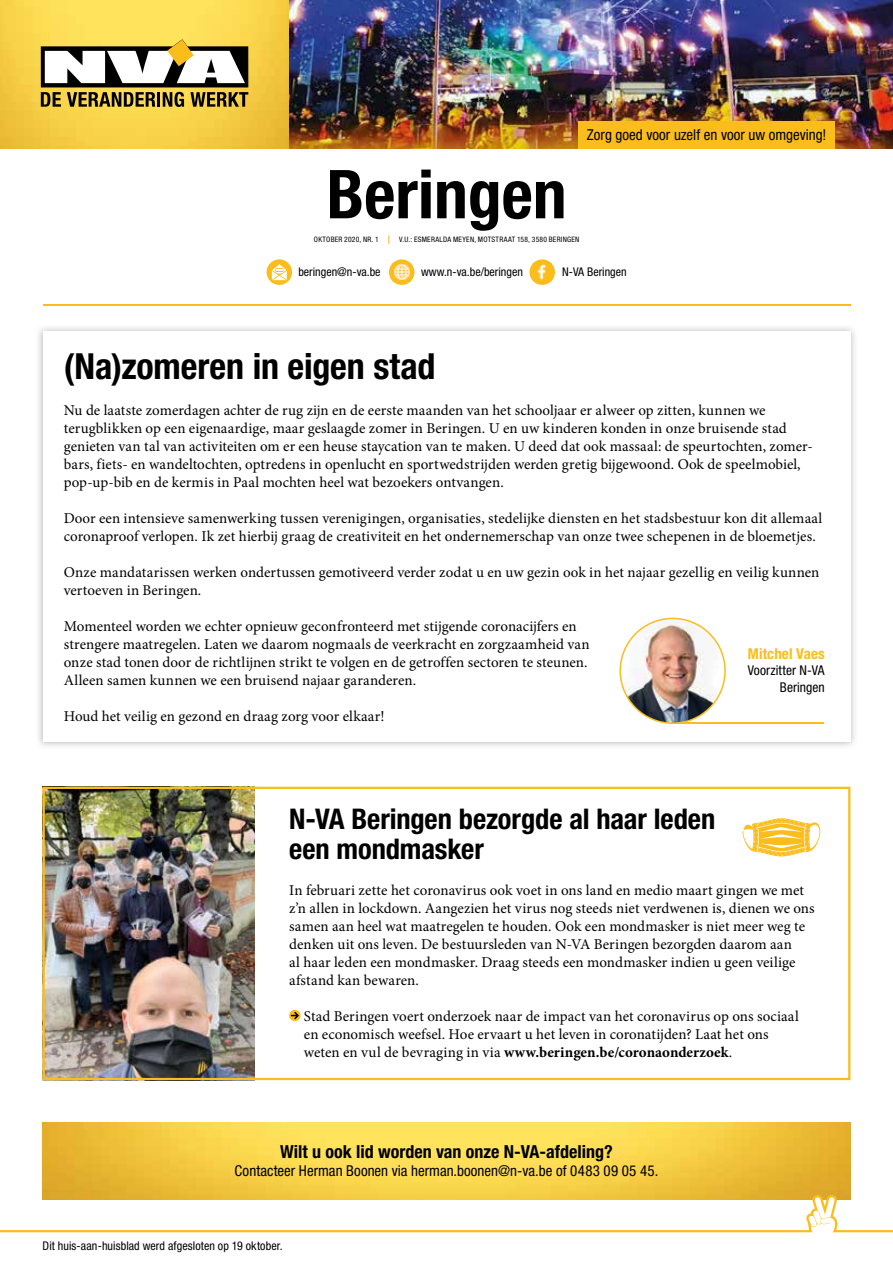
<style>
.page{position:relative;width:893px;height:1263px;background:#fff}
.page>*{position:absolute;margin:0;border:0;box-sizing:border-box;transform-origin:0 0}
.t1{font:700 condensed 67.5px "Helvetica Neue LT Std";color:#000}
.t2{font:700 condensed 36px "Helvetica Neue LT Std";letter-spacing:-.005em;color:#000}
.t3{font:700 condensed 28.5px/30px "Helvetica Neue LT Std";letter-spacing:-.005em;color:#000}
.t4{font:700 condensed 18px "Helvetica Neue LT Std";color:#000}
.t5{font:15px/18px "Minion Pro";color:#000}
.t6{font:condensed 15px "Helvetica Neue LT Std";color:#000}
.t7{font:700 condensed 15px "Helvetica Neue LT Std";letter-spacing:.005em;color:#fbbd1b}
.t8{font:condensed 13.5px/16.5px "Helvetica Neue LT Std";color:#000;text-align:right}
.t9{font:condensed 12px "Helvetica Neue LT Std";letter-spacing:.005em;color:#000}
.t10{font:condensed 7.5px "Helvetica Neue LT Std";letter-spacing:.035em;color:#000}
.s1{font-size:12px;color:#fbbd1b}
.s2{font-weight:700}
</style>
<div class="page">
<svg style="left:267px;top:259px;width:25px;height:26px"></svg>
<svg style="left:272px;top:264px;width:15px;height:16px"></svg>
<svg style="left:529px;top:259px;width:26px;height:26px"></svg>
<img style="left:533px;top:263px;width:19px;height:19px">
<div style="left:389px;top:259px;width:25px;height:26px;background:#fbbd1b;border-radius:50%"></div>
<img style="left:392px;top:263px;width:19px;height:19px">
<hr style="left:43px;top:305px;width:807px;height:1px;background:#fbbd1b">
<img style="left:0;top:0;width:289px;height:149px">
<svg style="left:41px;top:39px;width:207px;height:68px"></svg>
<img style="left:289px;top:0;width:604px;height:149px">
<div style="left:578px;top:121px;width:257px;height:28px;background:#fbbd1b"></div>
<img style="left:43px;top:1123px;width:807px;height:71px">
<img style="left:38px;top:327px;width:817px;height:419px">
<div style="left:43px;top:332px;width:807px;height:410px;background:#fff"></div>
<hr style="left:670px;top:722px;width:154px;height:2px;background:#fbbd1b">
<img style="left:619px;top:618px;width:107px;height:106px">
<img style="left:43px;top:787px;width:807px;height:293px">
<svg style="left:289px;top:1010px;width:12px;height:11px"></svg>
<svg style="left:291px;top:1012px;width:8px;height:7px"></svg>
<svg style="left:742px;top:818px;width:78px;height:38px"></svg>
<svg style="left:0;top:1194px;width:893px;height:38px"></svg>
<p class="t6" style="left:587px;top:126px;width:241px">Zorg goed voor uzelf en voor uw omgeving!</p>
<h1 class="t1" style="left:327px;top:153px;width:241px">Beringen</h1>
<p class="t9" style="left:298px;top:265px;width:84px">beringen@n-va.be</p>
<p class="t9" style="left:421px;top:265px;width:103px">www.n-va.be/beringen</p>
<p class="t9" style="left:562px;top:265px;width:66px">N-VA Beringen</p>
<p class="t10" style="left:314px;top:235px;width:267px">OKTOBER 2020, NR. 1 <span class="s1">I</span> V.U.: ESMERALDA MEYEN, MOTSTRAAT 158, 3580 BERINGEN</p>
<h2 class="t2" style="left:64px;top:344px;width:373px">(Na)zomeren in eigen stad</h2>
<p class="t5" style="left:64px;top:401px;width:750px">Nu de laatste zomerdagen achter de rug zijn en de eerste maanden van het schooljaar er alweer op zitten, kunnen we terugblikken op een eigenaardige, maar geslaagde zomer in Beringen. U en uw kinderen konden in onze bruisende stad genieten van tal van activiteiten om er een heuse staycation van te maken. U deed dat ook massaal: de speurtochten, zomer&shy;bars, fiets- en wandeltochten, optredens in openlucht en sportwedstrijden werden gretig bijgewoond. Ook de speelmobiel, pop-up-bib en de kermis in Paal mochten heel wat bezoekers ontvangen.</p>
<p class="t5" style="left:64px;top:509px;width:760px">Door een intensieve samenwerking tussen verenigingen, organisaties, stedelijke diensten en het stadsbestuur kon dit allemaal coronaproof verlopen. Ik zet hierbij graag de creativiteit en het ondernemerschap van onze twee schepenen in de bloemetjes.</p>
<p class="t5" style="left:64px;top:563px;width:757px">Onze mandatarissen werken ondertussen gemotiveerd verder zodat u en uw gezin ook in het najaar gezellig en veilig kunnen vertoeven in Beringen.</p>
<p class="t5" style="left:64px;top:617px;width:527px">Momenteel worden we echter opnieuw geconfronteerd met stijgende coronacijfers en strengere maatregelen. Laten we daarom nogmaals de veerkracht en zorgzaamheid van onze stad tonen door de richtlijnen strikt te volgen en de getroffen sectoren te steunen.<br>Alleen samen kunnen we een bruisend najaar garanderen.</p>
<p class="t5" style="left:64px;top:707px;width:322px">Houd het veilig en gezond en draag zorg voor elkaar!</p>
<p class="t7" style="left:748px;top:644px;width:78px">Mitchel Vaes</p>
<p class="t8" style="left:748px;top:662px;width:78px">Voorzitter N-VA<br>Beringen</p>
<h3 class="t3" style="left:289px;top:804px;width:428px">N-VA Beringen bezorgde al haar leden een mondmasker</h3>
<p class="t5" style="left:289px;top:881px;width:527px">In februari zette het coronavirus ook voet in ons land en medio maart gingen we met z’n allen in lockdown. Aangezien het virus nog steeds niet verdwenen is, dienen we ons samen aan heel wat maatregelen te houden. Ook een mondmasker is niet meer weg te denken uit ons leven. De bestuursleden van N-VA Beringen bezorgden daarom aan<br>al haar leden een mondmasker. Draag steeds een mondmasker indien u geen veilige afstand kan bewaren.</p>
<p class="t5" style="left:304px;top:1007px;width:496px">Stad Beringen voert onderzoek naar de impact van het coronavirus op ons sociaal en economisch weefsel. Hoe ervaart u het leven in coronatijden? Laat het ons weten en vul de bevraging in via <span class="s2">www.beringen.be/coronaonderzoek</span>.</p>
<p class="t4" style="left:280px;top:1141px;width:334px">Wilt u ook lid worden van onze N-VA-afdeling?</p>
<p class="t6" style="left:235px;top:1162px;width:425px">Contacteer Herman Boonen via herman.boonen@n-va.be of 0483 09 05 45.</p>
<p class="t9" style="left:43px;top:1239px;width:242px">Dit huis-aan-huisblad werd afgesloten op 19 oktober.</p>
</div>
